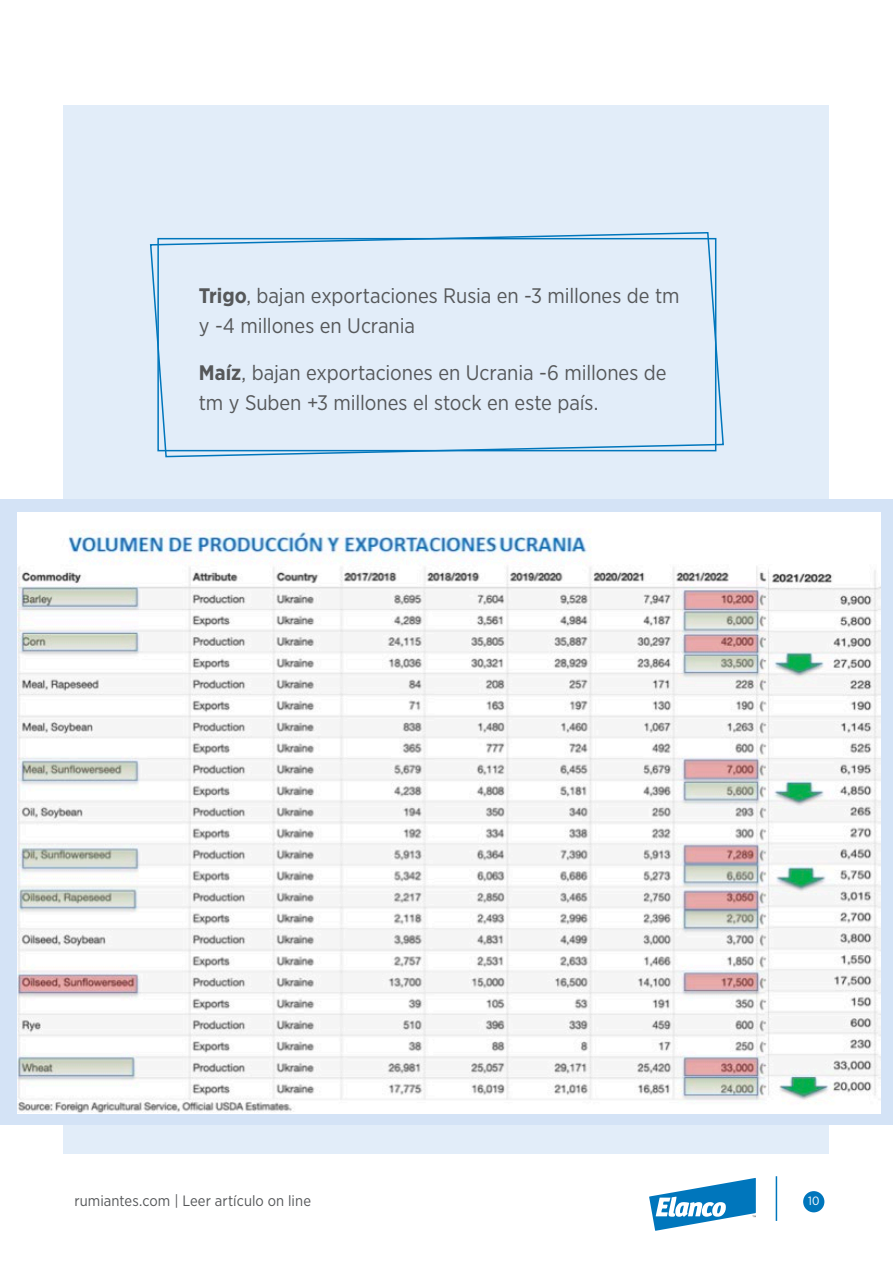
<style>
.page{position:relative;width:893px;height:1263px;background:#fff}
.page>*{position:absolute;margin:0;border:0;box-sizing:border-box;transform-origin:0 0}
.Online_txt{font:21px/30px "Gotham Narrow";letter-spacing:-.005em;color:#56585a}
.t1{font:15px "Gotham Narrow";letter-spacing:.005em;color:#56585a}
.t2{font:12px "Gotham Narrow";color:#fff}
.s1{font-weight:700}
</style>
<div class="page">
<div style="left:64px;top:105px;width:765px;height:1048px;background:#e2edf9"></div>
<div style="left:803px;top:1191px;width:21px;height:21px;background:#0076bc;border-radius:50%"></div>
<hr style="left:776px;top:1176px;width:1px;height:45px;background:#0076bc">
<svg style="left:649px;top:1178px;width:107px;height:53px"></svg>
<div style="left:0;top:500px;width:893px;height:625px;background:#d4e3f6"></div>
<svg style="left:149px;top:232px;width:575px;height:226px"></svg>
<div style="left:157px;top:238px;width:559px;height:213px;border:2px solid #0076bc"></div>
<img style="left:17px;top:513px;width:864px;height:600px">
<p class="Online_txt" style="left:199px;top:280px;width:482px"><span class="s1">Trigo</span>, bajan exportaciones Rusia en -3 millones de tm y -4 millones en Ucrania</p>
<p class="Online_txt" style="left:199px;top:357px;width:469px"><span class="s1">Maíz</span>, bajan exportaciones en Ucrania -6 millones de tm y Suben +3 millones el stock en este país.</p>
<p class="t1" style="left:74px;top:1191px;width:238px">rumiantes.com | Leer artículo on line</p>
<p class="t2" style="left:808px;top:1194px;width:13px">10</p>
</div>
